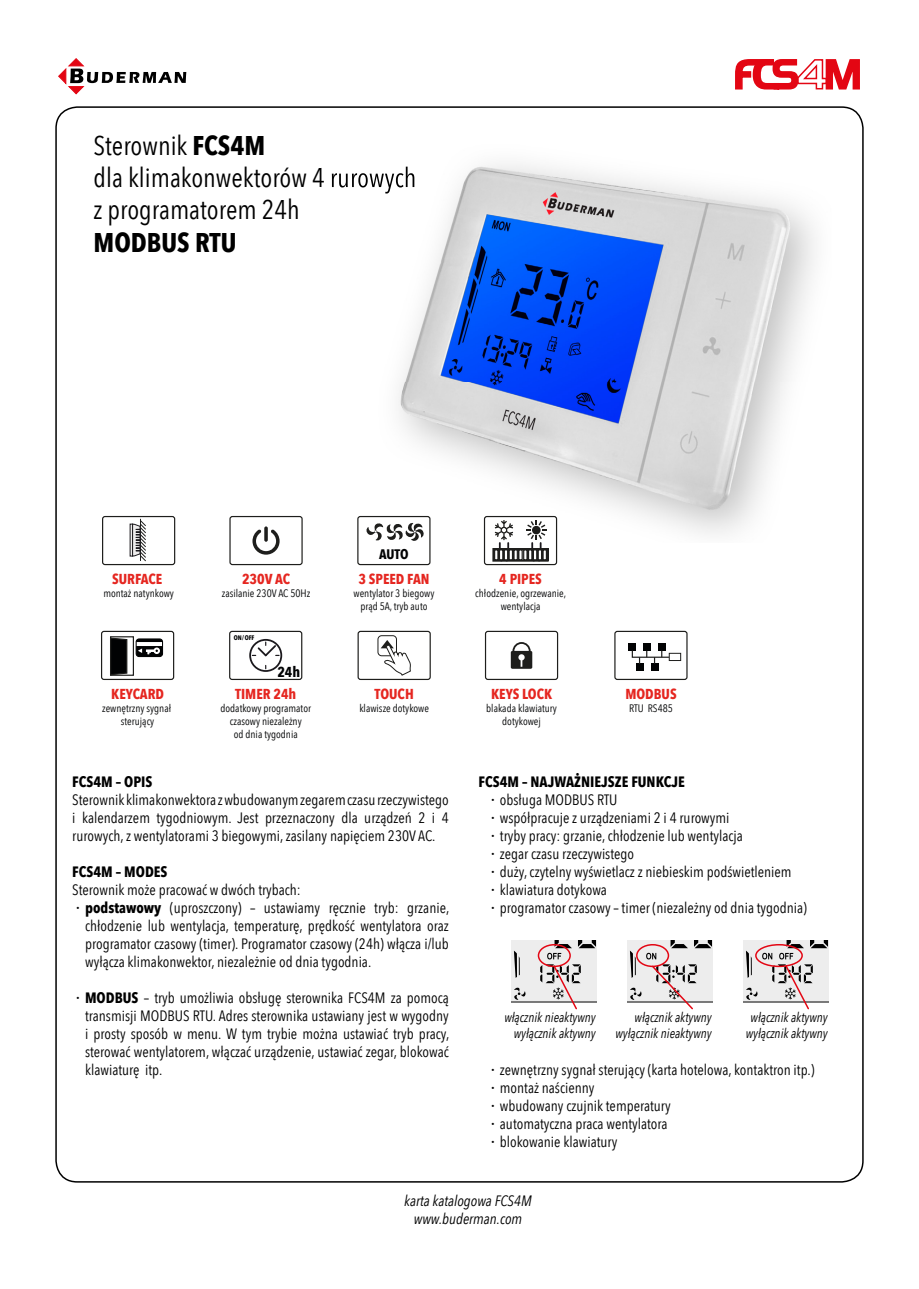
<style>
.page{position:relative;width:919px;height:1289px;background:#fff}
.page>*{position:absolute;margin:0;border:0;box-sizing:border-box;transform-origin:0 0}
.t1{font:27px/32.4px "Avenir Next Condensed";color:#000}
.t2{font:700 27px "Avenir Next Condensed";color:#000}
.t3{font:15px/18px "Avenir Next Condensed";color:#000;text-align:justify}
.t4{font:700 15px "Avenir Next Condensed";color:#000}
.t5{font:italic 15px/18px "Avenir Next Condensed";color:#000;text-align:center}
.t6{font:700 14.4px "Avenir Next Condensed";color:#e52620}
.t7{font:700 14.4px "Avenir Next Condensed";color:#010203}
.t8{font:700 13.8px "Avenir Next Condensed";color:#010203}
.t9{font:italic 13.5px/16.2px "Avenir Next Condensed";color:#000;text-align:right;scale:.96 1}
.t10{font:10.8px/12.9px "Avenir Next Condensed";color:#010203;text-align:center}
.t11{font:700 6.6px "Avenir Next Condensed";color:#010203}
.s1{font-weight:700}
</style>
<div class="page">
<svg style="left:735px;top:59px;width:125px;height:31px"></svg>
<svg style="left:58px;top:58px;width:128px;height:36px"></svg>
<img style="left:360px;top:164px;width:455px;height:378px">
<img style="left:321px;top:167px;width:93px;height:26px">
<svg style="left:511px;top:940px;width:85px;height:70px;background:#d5cdce"></svg>
<svg style="left:627px;top:940px;width:85px;height:70px;background:#d4cdcd"></svg>
<svg style="left:743px;top:940px;width:85px;height:70px;background:#d3cacb"></svg>
<div style="left:102px;top:516px;width:73px;height:49px;border:1px solid #1e1e1c;border-radius:2px"></div>
<hr style="left:140px;top:519px;width:1px;height:42px;background:#1e1e1c">
<svg style="left:132px;top:520px;width:14px;height:41px"></svg>
<div style="left:229px;top:630px;width:73px;height:50px;border:1px solid #1e1e1c;border-radius:2px"></div>
<div style="left:249px;top:639px;width:33px;height:33px;border:2px solid #1b191d;border-radius:50%"></div>
<svg style="left:252px;top:642px;width:27px;height:15px"></svg>
<div style="left:229px;top:516px;width:73px;height:49px;border:1px solid #1e1e1c;border-radius:2px"></div>
<svg style="left:252px;top:529px;width:27px;height:25px"></svg>
<div style="left:614px;top:630px;width:73px;height:50px;border:1px solid #1e1e1c;border-radius:2px"></div>
<div style="left:628px;top:643px;width:8px;height:7px;background:#010203"></div>
<div style="left:669px;top:653px;width:12px;height:7px;border:1px solid #1e1e1c"></div>
<div style="left:643px;top:643px;width:7px;height:7px;background:#010203"></div>
<div style="left:658px;top:643px;width:7px;height:7px;background:#010203"></div>
<div style="left:636px;top:663px;width:7px;height:8px;background:#010203"></div>
<div style="left:651px;top:663px;width:7px;height:8px;background:#010203"></div>
<svg style="left:631px;top:649px;width:39px;height:14px"></svg>
<div style="left:357px;top:516px;width:73px;height:49px;border:1px solid #1e1e1c;border-radius:2px"></div>
<svg style="left:365px;top:522px;width:59px;height:20px"></svg>
<div style="left:357px;top:630px;width:74px;height:50px;border:1px solid #1e1e1c;border-radius:2px"></div>
<div style="left:377px;top:635px;width:20px;height:21px;border:1px solid #1e1e1c;border-radius:4px"></div>
<svg style="left:380px;top:640px;width:31px;height:36px"></svg>
<div style="left:485px;top:630px;width:73px;height:50px;border:1px solid #1e1e1c;border-radius:2px"></div>
<svg style="left:510px;top:642px;width:22px;height:26px"></svg>
<div style="left:484px;top:516px;width:73px;height:49px;border:1px solid #1e1e1c;border-radius:2px"></div>
<div style="left:492px;top:548px;width:56px;height:13px;border:1px solid #1e1e1c"></div>
<svg style="left:494px;top:520px;width:52px;height:42px"></svg>
<div style="left:542px;top:549px;width:5px;height:11px;border:1px solid #1e1e1c"></div>
<div style="left:101px;top:630px;width:73px;height:50px;border:1px solid #1e1e1c;border-radius:2px"></div>
<div style="left:110px;top:636px;width:24px;height:39px;border:1px solid #1e1e1c"></div>
<svg style="left:110px;top:637px;width:18px;height:39px"></svg>
<svg style="left:136px;top:638px;width:27px;height:19px"></svg>
<h1 class="t1" style="left:94px;top:128px;width:324px">Sterownik <span class="s1">FCS4M<br></span>dla klimakonwektorów 4 rurowych z programatorem 24h</h1>
<h1 class="t2" style="left:94px;top:226px;width:144px">MODBUS RTU</h1>
<p class="t8" style="left:379px;top:545px;width:31px">AUTO</p>
<p class="t6" style="left:112px;top:570px;width:52px">SURFACE</p>
<p class="t10" style="left:103px;top:586px;width:72px">montaż natynkowy</p>
<p class="t6" style="left:242px;top:570px;width:50px">230V AC</p>
<p class="t10" style="left:222px;top:586px;width:90px">zasilanie 230V AC 50Hz</p>
<p class="t6" style="left:358px;top:570px;width:73px">3 SPEED FAN</p>
<p class="t10" style="left:353px;top:586px;width:82px">wentylator 3 biegowy prąd 5A, tryb auto</p>
<p class="t6" style="left:499px;top:570px;width:44px">4 PIPES</p>
<p class="t10" style="left:475px;top:586px;width:92px">chłodzenie, ogrzewanie, wentylacja</p>
<p class="t11" style="left:234px;top:633px;width:22px">ON /OFF</p>
<p class="t7" style="left:277px;top:663px;width:24px">24h</p>
<p class="t6" style="left:111px;top:684px;width:54px">KEYCARD</p>
<p class="t10" style="left:102px;top:701px;width:71px">zewnętrzny sygnał sterujący</p>
<p class="t6" style="left:235px;top:684px;width:63px">TIMER 24h</p>
<p class="t10" style="left:220px;top:701px;width:92px">dodatkowy programator czasowy niezależny<br>od dnia tygodnia</p>
<p class="t6" style="left:374px;top:684px;width:41px">TOUCH</p>
<p class="t10" style="left:359px;top:701px;width:71px">klawisze dotykowe</p>
<p class="t6" style="left:491px;top:684px;width:63px">KEYS LOCK</p>
<p class="t10" style="left:486px;top:701px;width:72px">blakada klawiatury dotykowej</p>
<p class="t6" style="left:625px;top:684px;width:53px">MODBUS</p>
<p class="t10" style="left:629px;top:701px;width:45px">RTU RS485</p>
<p class="t4" style="left:72px;top:772px;width:82px">FCS4M – OPIS</p>
<p class="t3" style="left:72px;top:790px;width:378px">Sterownik klimakonwektora z wbudowanym zegarem czasu rzeczywistego i kalendarzem tygodniowym. Jest przeznaczony dla urządzeń 2 i 4 rurowych, z wentylatorami 3 biegowymi, zasilany napięciem 230V AC.</p>
<p class="t4" style="left:72px;top:862px;width:97px">FCS4M – MODES</p>
<p class="t3" style="left:72px;top:880px;width:230px">Sterownik może pracować w dwóch trybach:</p>
<p class="t3" style="left:85px;top:898px;width:366px;text-indent:-9px"><sup>•</sup> <span class="s1">podstawowy</span> (uproszczony) – ustawiamy ręcznie tryb: grzanie, chłodzenie lub wentylacja, temperaturę, prędkość wentylatora oraz programator czasowy (timer). Programator czasowy (24h) włącza i/lub wyłącza klimakonwektor, niezależnie od dnia tygodnia.</p>
<p class="t3" style="left:85px;top:988px;width:365px;text-indent:-9px"><sup>•</sup> <span class="s1">MODBUS</span> – tryb umożliwia obsługę sterownika FCS4M za pomocą transmisji MODBUS RTU. Adres sterownika ustawiany jest w wygodny i prosty sposób w menu. W tym trybie można ustawiać tryb pracy, sterować wentylatorem, włączać urządzenie, ustawiać zegar, blokować klawiaturę itp.</p>
<p class="t4" style="left:478px;top:772px;width:208px">FCS4M – NAJWAŻNIEJSZE FUNKCJE</p>
<p class="t3" style="left:491px;top:790px;width:128px"><sup>•</sup> obsługa MODBUS RTU</p>
<p class="t3" style="left:491px;top:808px;width:240px"><sup>•</sup> współpracuje z urządzeniami 2 i 4 rurowymi</p>
<p class="t3" style="left:491px;top:826px;width:253px"><sup>•</sup> tryby pracy: grzanie, chłodzenie lub wentylacja</p>
<p class="t3" style="left:491px;top:844px;width:144px"><sup>•</sup> zegar czasu rzeczywistego</p>
<p class="t3" style="left:491px;top:862px;width:301px"><sup>•</sup> duży, czytelny wyświetlacz z niebieskim podświetleniem</p>
<p class="t3" style="left:491px;top:880px;width:117px"><sup>•</sup> klawiatura dotykowa</p>
<p class="t3" style="left:491px;top:898px;width:317px"><sup>•</sup> programator czasowy – timer (niezależny od dnia tygodnia)</p>
<p class="t9" style="left:504px;top:1008px;width:97px">włącznik nieaktywny wyłącznik aktywny</p>
<p class="t9" style="left:615px;top:1008px;width:102px">włącznik aktywny wyłącznik nieaktywny</p>
<p class="t9" style="left:745px;top:1008px;width:87px;text-align:center">włącznik aktywny wyłącznik aktywny</p>
<p class="t3" style="left:491px;top:1060px;width:324px"><sup>•</sup> zewnętrzny sygnał sterujący (karta hotelowa, kontaktron itp.)</p>
<p class="t3" style="left:491px;top:1078px;width:105px"><sup>•</sup> montaż naścienny</p>
<p class="t3" style="left:491px;top:1096px;width:181px"><sup>•</sup> wbudowany czujnik temperatury</p>
<p class="t3" style="left:491px;top:1114px;width:178px"><sup>•</sup> automatyczna praca wentylatora</p>
<p class="t3" style="left:491px;top:1132px;width:127px"><sup>•</sup> blokowanie klawiatury</p>
<p class="t5" style="left:404px;top:1191px;width:129px">karta katalogowa FCS4M www.buderman.com</p>
</div>
